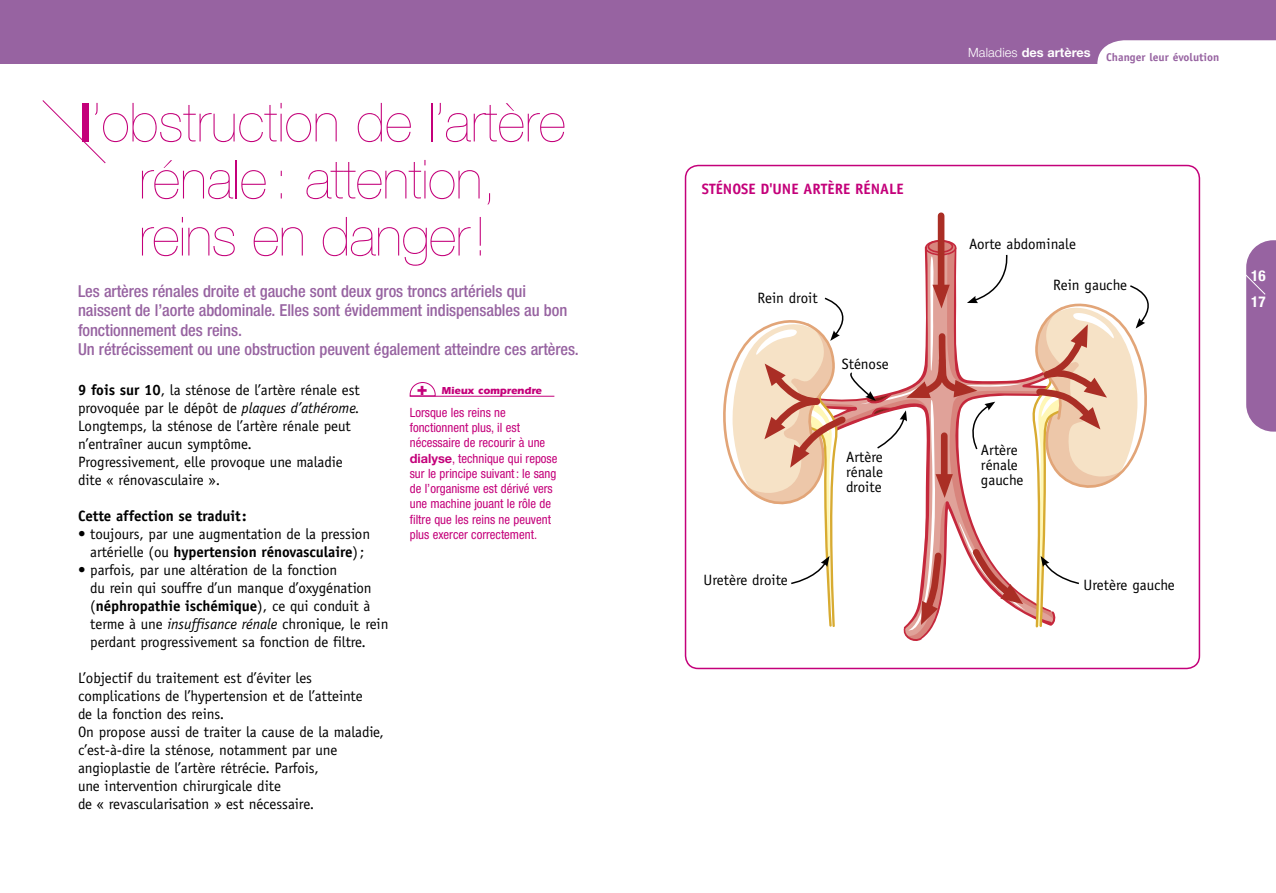
<style>
.page{position:relative;width:1276px;height:893px;background:#fff}
.page>*{position:absolute;margin:0;border:0;box-sizing:border-box;transform-origin:0 0}
.t1{font:200 54px/57px "Helvetica Neue";color:#c4007a;text-align:center}
.t2{font:500 condensed 16.5px/19.5px "Helvetica Neue";letter-spacing:-.005em;color:#9763a1}
.t3{font:15px/18px "Officina Sans";letter-spacing:-.005em;color:#000}
.t4{font:700 15px "Officina Sans";letter-spacing:-.005em;color:#000}
.t5{font:700 15px "Officina Sans";color:#c4007a}
.t6{font:700 condensed 15px/25.5px "Helvetica Neue";color:#fff}
.t7{font:condensed 12.75px/15.3px "Helvetica Neue";color:#c4007a}
.t8{font:700 11.25px "Officina Sans";color:#9763a1}
.t9{font:700 10.5px "Itc Eras";letter-spacing:-.005em;color:#c4007a}
.s1{font-weight:500}
.s2{font-weight:700}
.s3{font-style:italic}
.s4{font-family:"Helvetica Neue";font-weight:800;font-size:18px}
.s5{font-weight:700;font-stretch:normal}
</style>
<div class="page">
<div style="left:0;top:0;width:638px;height:64px;background:#9763a1"></div>
<svg style="left:42px;top:100px;width:64px;height:64px"></svg>
<hr style="left:410px;top:396px;width:144px;height:1px;background:#c4007a">
<svg style="left:409px;top:382px;width:27px;height:15px"></svg>
<div style="left:638px;top:0;width:638px;height:64px;background:#9763a1"></div>
<svg style="left:1097px;top:40px;width:179px;height:24px;background:#faf8fa"></svg>
<svg style="left:1246px;top:240px;width:30px;height:192px;background:#9e6da7"></svg>
<div style="left:685px;top:165px;width:515px;height:504px;border:2px solid #c4007a;border-radius:13px"></div>
<div style="left:927px;top:241px;width:28px;height:13px;background:#c93c4a;border-radius:50%"></div>
<svg style="left:928px;top:241px;width:25px;height:12px"></svg>
<div style="left:925px;top:240px;width:31px;height:16px;border:2px solid #c5283c;border-radius:50%"></div>
<div style="left:927px;top:240px;width:26px;height:13px;border:2px solid #c5283c;border-radius:50%"></div>
<div style="left:938px;top:216px;width:6px;height:72px;background:#aa2e25"></div>
<svg style="left:723px;top:246px;width:426px;height:395px"></svg>
<h1 class="t1" style="left:79px;top:94px;width:488px"><span class="s1">l</span>’obstruction de l’artère rénale : attention,<br>reins en danger !</h1>
<p class="t2" style="left:78px;top:281px;width:502px">Les artères rénales droite et gauche sont deux gros troncs artériels qui naissent de l’aorte abdominale. Elles sont évidemment indispensables au bon fonctionnement des reins.<br>Un rétrécissement ou une obstruction peuvent également atteindre ces artères.</p>
<p class="t3" style="left:78px;top:381px;width:283px"><span class="s2">9 fois sur 10</span>, la sténose de l’artère rénale est provoquée par le dépôt de <span class="s3">plaques d’athérome.<br></span>Longtemps, la sténose de l’artère rénale peut n’entraîner aucun symptôme.<br>Progressivement, elle provoque une maladie dite « rénovasculaire ».</p>
<p class="t4" style="left:78px;top:506px;width:170px">Cette affection se traduit :</p>
<p class="t3" style="left:78px;top:525px;width:294px;text-align:center">• toujours, par une augmentation de la pression artérielle (ou <span class="s2">hypertension rénovasculaire</span>) ;</p>
<p class="t3" style="left:90px;top:561px;width:300px;text-indent:-12px">• parfois, par une altération de la fonction<br>du rein qui souffre d’un manque d’oxygénation (<span class="s2">néphropathie ischémique</span>), ce qui conduit à terme à une <span class="s3">insuffisance rénale</span> chronique, le rein perdant progressivement sa fonction de filtre.</p>
<p class="t3" style="left:78px;top:669px;width:307px">L’objectif du traitement est d’éviter les complications de l’hypertension et de l’atteinte<br>de la fonction des reins.<br>On propose aussi de traiter la cause de la maladie, c’est-à-dire la sténose, notamment par une angioplastie de l’artère rétrécie. Parfois,<br>une intervention chirurgicale dite<br>de « revascularisation » est nécessaire.</p>
<p class="t9" style="left:417px;top:384px;width:126px"><span class="s4">+</span> Mieux comprendre</p>
<p class="t7" style="left:410px;top:404px;width:149px">Lorsque les reins ne fonctionnent plus, il est nécessaire de recourir à une <span class="s5">dialyse</span>, technique qui repose sur le principe suivant : le sang de l’organisme est dérivé vers une machine jouant le rôle de filtre que les reins ne peuvent plus exercer correctement.</p>
<p class="t8" style="left:968px;top:50px;width:253px"><sup>Maladies</sup> <sup>des</sup> <sup>artères</sup> Changer leur évolution</p>
<p class="t5" style="left:702px;top:179px;width:203px">STÉNOSE D'UNE ARTÈRE RÉNALE</p>
<p class="t3" style="left:757px;top:289px;width:62px">Rein droit</p>
<p class="t3" style="left:842px;top:355px;width:48px">Sténose</p>
<p class="t3" style="left:846px;top:449px;width:38px;line-height:15px;text-align:justify">Artère rénale droite</p>
<p class="t3" style="left:969px;top:235px;width:108px">Aorte abdominale</p>
<p class="t3" style="left:1053px;top:276px;width:76px">Rein gauche</p>
<p class="t3" style="left:981px;top:442px;width:44px;line-height:15px">Artère rénale gauche</p>
<p class="t3" style="left:703px;top:571px;width:86px">Uretère droite</p>
<p class="t3" style="left:1083px;top:575px;width:93px">Uretère gauche</p>
<p class="t6" style="left:1251px;top:263px;width:16px">16<br>17</p>
</div>
